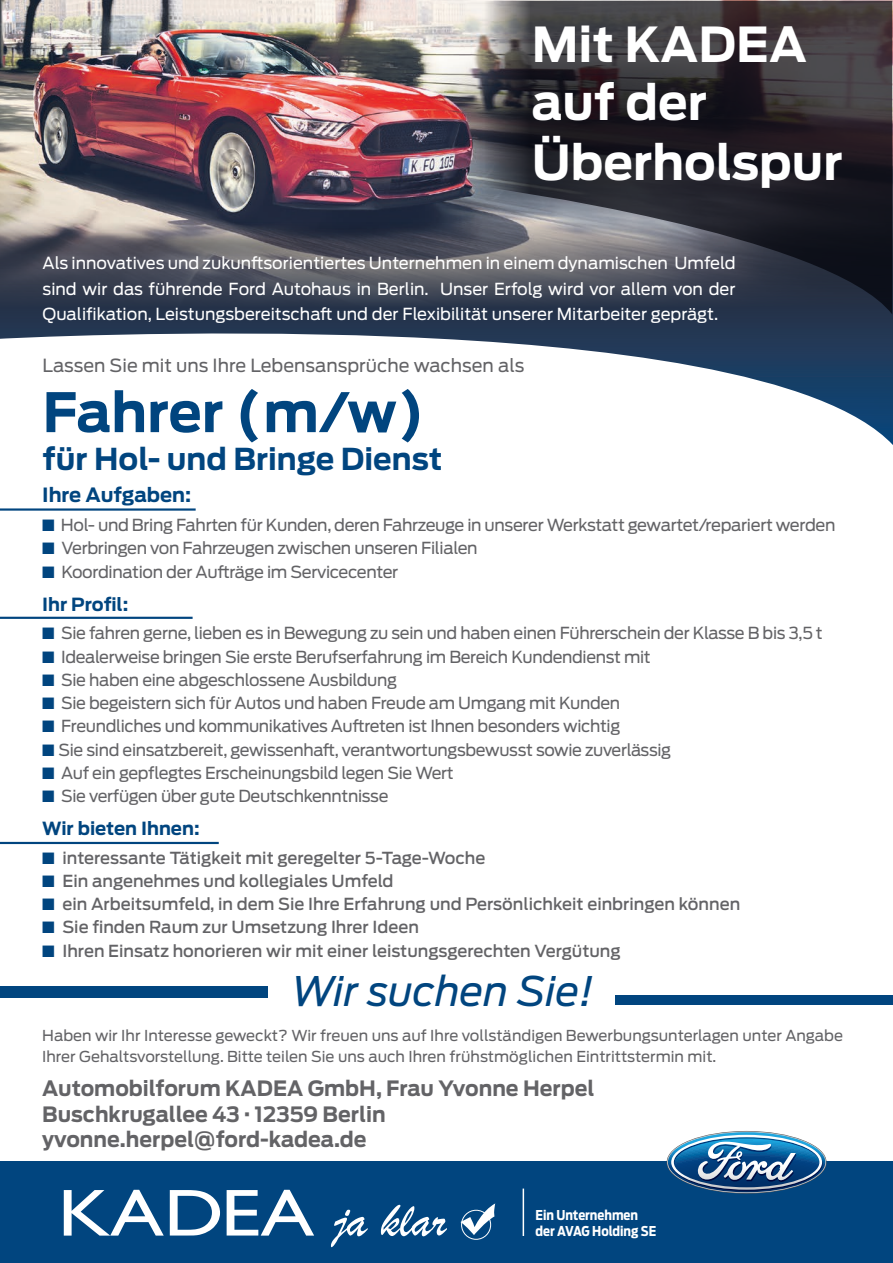
<style>
.page{position:relative;width:893px;height:1263px;background:#fff}
.page>*{position:absolute;margin:0;border:0;box-sizing:border-box;transform-origin:0 0}
.t1{font:700 54px "Ford Antenna";color:#01457f}
.t2{font:700 47.85px "Ford Antenna";color:#fff}
.t3{font:italic 40.5px "Ford Antenna";color:#01457f}
.t4{font:700 30px "Ford Antenna";color:#01457f}
.t5{font:700 21px "Ford Antenna";color:#636366}
.t6{font:700 19.5px "Ford Antenna";color:#01457f}
.t7{font:18px "Ford Antenna";color:#636366}
.t8{font:700 18px "Ford Antenna";color:#01457f}
.t9{font:16.5px "Ford Antenna";letter-spacing:-.02em;color:#636366}
.t10{font:500 16.5px "Ford Antenna";color:#636366}
.t11{font:16.5px/25.5px "Ford Antenna";color:#fff;text-align:justify}
.t12{font:15px/21px "Ford Antenna";color:#636366}
.t13{font:700 13.5px "Ford Antenna Cond";color:#fff}
.s1{color:#01457f}
</style>
<div class="page">
<img style="left:0;top:0;width:893px;height:445px">
<div style="left:0;top:1161px;width:893px;height:102px;background:#01457f"></div>
<svg style="left:331px;top:1205px;width:116px;height:42px"></svg>
<svg style="left:64px;top:1190px;width:250px;height:45px"></svg>
<div style="left:461px;top:1210px;width:30px;height:30px;border:1px solid #fff;border-radius:50%"></div>
<svg style="left:460px;top:1203px;width:35px;height:32px"></svg>
<svg style="left:668px;top:1132px;width:157px;height:60px"></svg>
<hr style="left:523px;top:1188px;width:1px;height:48px;background:#fff">
<div style="left:0;top:986px;width:268px;height:11px;background:#01457f"></div>
<div style="left:616px;top:996px;width:277px;height:9px;background:#01457f"></div>
<svg style="left:484px;top:1px;width:408px;height:313px"></svg>
<hr style="left:0;top:508px;width:196px;height:3px;background:#01457f">
<hr style="left:0;top:617px;width:193px;height:2px;background:#01457f">
<hr style="left:0;top:842px;width:219px;height:2px;background:#01457f">
<p class="t2" style="left:532px;top:2px;width:277px">Mit KADEA</p>
<p class="t2" style="left:532px;top:59px;width:177px">auf der</p>
<p class="t2" style="left:532px;top:119px;width:312px">Überholspur</p>
<p class="t11" style="left:43px;top:249px;width:695px">Als innovatives und zukunftsorientiertes Unternehmen in einem dynamischen Umfeld sind wir das führende Ford Autohaus in Berlin. Unser Erfolg wird vor allem von der Qualifikation, Leistungsbereitschaft und der Flexibilität unserer Mitarbeiter geprägt.</p>
<p class="t7" style="left:43px;top:350px;width:483px">Lassen Sie mit uns Ihre Lebensansprüche wachsen als</p>
<p class="t1" style="left:43px;top:364px;width:383px">Fahrer (m/w)</p>
<p class="t4" style="left:43px;top:432px;width:401px">für Hol- und Bringe Dienst</p>
<p class="t6" style="left:42px;top:477px;width:151px">Ihre Aufgaben:</p>
<p class="t9" style="left:42px;top:510px;width:795px"><span class="s1">■</span> Hol- und Bring Fahrten für Kunden, deren Fahrzeuge in unserer Werkstatt gewartet/repariert werden</p>
<p class="t9" style="left:42px;top:534px;width:437px"><span class="s1">■</span> Verbringen von Fahrzeugen zwischen unseren Filialen</p>
<p class="t9" style="left:42px;top:558px;width:358px"><span class="s1">■</span> Koordination der Aufträge im Servicecenter</p>
<p class="t8" style="left:42px;top:588px;width:88px">Ihr Profil:</p>
<p class="t9" style="left:42px;top:619px;width:782px"><span class="s1">■</span> Sie fahren gerne, lieben es in Bewegung zu sein und haben einen Führerschein der Klasse B bis 3,5 t</p>
<p class="t9" style="left:42px;top:642px;width:610px"><span class="s1">■</span> Idealerweise bringen Sie erste Berufserfahrung im Bereich Kundendienst mit</p>
<p class="t9" style="left:42px;top:666px;width:356px"><span class="s1">■</span> Sie haben eine abgeschlossene Ausbildung</p>
<p class="t9" style="left:42px;top:689px;width:579px"><span class="s1">■</span> Sie begeistern sich für Autos und haben Freude am Umgang mit Kunden</p>
<p class="t9" style="left:42px;top:712px;width:580px"><span class="s1">■</span> Freundliches und kommunikatives Auftreten ist Ihnen besonders wichtig</p>
<p class="t9" style="left:42px;top:735px;width:630px"><span class="s1">■</span> Sie sind einsatzbereit, gewissenhaft, verantwortungsbewusst sowie zuverlässig</p>
<p class="t9" style="left:42px;top:759px;width:413px"><span class="s1">■</span> Auf ein gepflegtes Erscheinungsbild legen Sie Wert</p>
<p class="t9" style="left:42px;top:782px;width:348px"><span class="s1">■</span> Sie verfügen über gute Deutschkenntnisse</p>
<p class="t8" style="left:42px;top:812px;width:159px">Wir bieten Ihnen:</p>
<p class="t10" style="left:42px;top:843px;width:445px"><span class="s1">■</span> interessante Tätigkeit mit geregelter 5-Tage-Woche</p>
<p class="t10" style="left:42px;top:866px;width:353px"><span class="s1">■</span> Ein angenehmes und kollegiales Umfeld</p>
<p class="t10" style="left:42px;top:890px;width:700px"><span class="s1">■</span> ein Arbeitsumfeld, in dem Sie Ihre Erfahrung und Persönlichkeit einbringen können</p>
<p class="t10" style="left:42px;top:913px;width:378px"><span class="s1">■</span> Sie finden Raum zur Umsetzung Ihrer Ideen</p>
<p class="t10" style="left:42px;top:937px;width:580px"><span class="s1">■</span> Ihren Einsatz honorieren wir mit einer leistungsgerechten Vergütung</p>
<p class="t3" style="left:292px;top:957px;width:304px">Wir suchen Sie!</p>
<p class="t12" style="left:42px;top:1023px;width:802px">Haben wir Ihr Interesse geweckt? Wir freuen uns auf Ihre vollständigen Bewerbungsunterlagen unter Angabe<br>Ihrer Gehaltsvorstellung. Bitte teilen Sie uns auch Ihren frühstmöglichen Eintrittstermin mit.</p>
<p class="t5" style="left:42px;top:1070px;width:554px">Automobilforum KADEA GmbH, Frau Yvonne Herpel</p>
<p class="t5" style="left:42px;top:1095px;width:345px">Buschkrugallee 43 · 12359 Berlin</p>
<p class="t5" style="left:42px;top:1121px;width:326px">yvonne.herpel@ford-kadea.de</p>
<p class="t13" style="left:535px;top:1203px;width:104px">Ein Unternehmen</p>
<p class="t13" style="left:535px;top:1219px;width:122px">der AVAG Holding SE</p>
</div>
